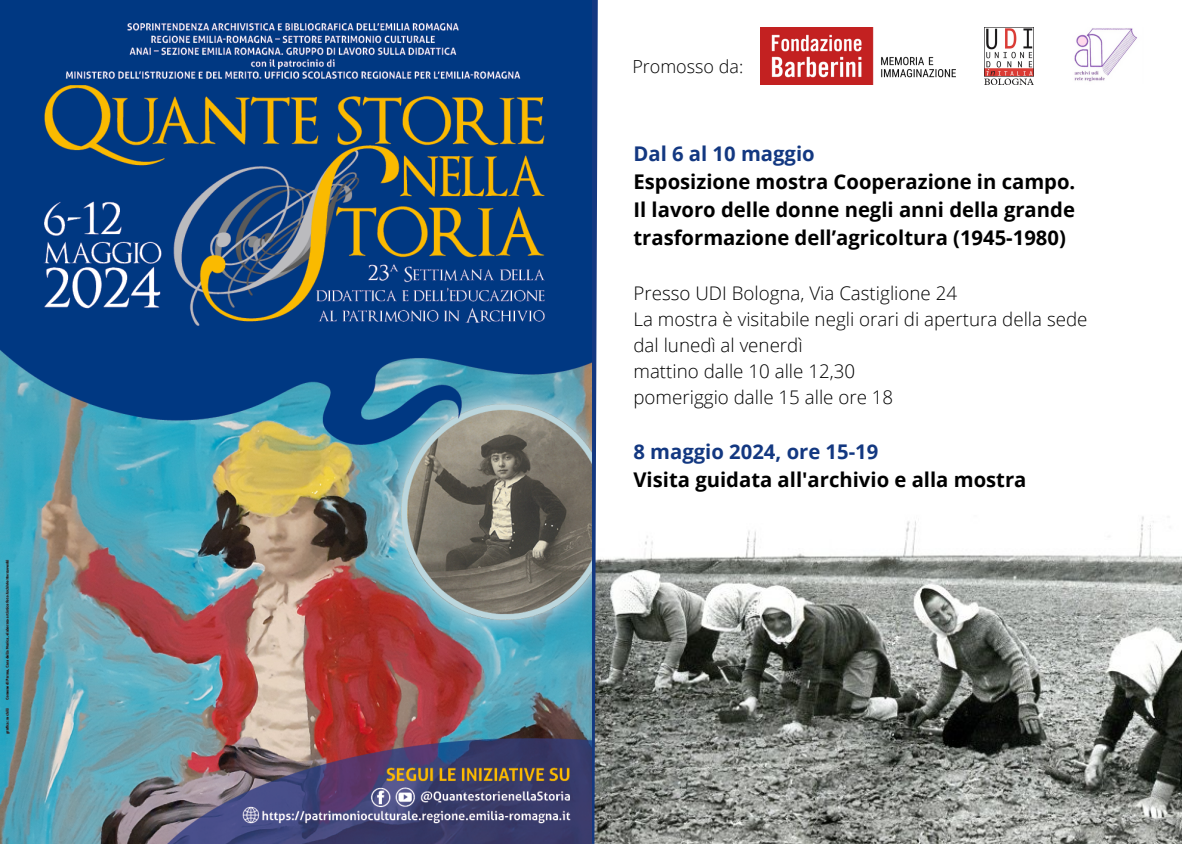
<style>
.page{position:relative;width:1182px;height:844px;background:#fff}
.page>*{position:absolute;margin:0;border:0;box-sizing:border-box;transform-origin:0 0}
.t1{font:700 20.25px/28.1px "Open Sans";color:#000}
.t2{font:300 18.75px/25.9px "Open Sans";color:#000}
.t3{font:300 18px "Open Sans";color:#000}
.s1{color:#133881}
</style>
<div class="page">
<img style="left:760px;top:27px;width:195px;height:57px">
<img style="left:601px;top:516px;width:580px;height:328px">
<svg style="left:591px;top:0;width:10px;height:844px"></svg>
<img style="left:0;top:0;width:591px;height:844px">
<img style="left:984px;top:27px;width:49px;height:57px">
<img style="left:1074px;top:28px;width:63px;height:54px">
<p class="t3" style="left:632px;top:53px;width:112px">Promosso da:</p>
<h1 class="t1" style="left:633px;top:139px;width:443px"><span class="s1">Dal 6 al 10 maggio<br></span>Esposizione mostra Cooperazione in campo.<br>Il lavoro delle donne negli anni della grande trasformazione dell’agricoltura (1945-1980)</h1>
<h2 class="t2" style="left:633px;top:280px;width:455px">Presso UDI Bologna, Via Castiglione 24<br>La mostra è visitabile negli orari di apertura della sede dal lunedì al venerdì<br>mattino dalle 10 alle 12,30<br>pomeriggio dalle 15 alle ore 18</h2>
<h1 class="t1" style="left:633px;top:437px;width:394px"><span class="s1">8 maggio 2024, ore 15-19<br></span>Visita guidata all'archivio e alla mostra</h1>
</div>
